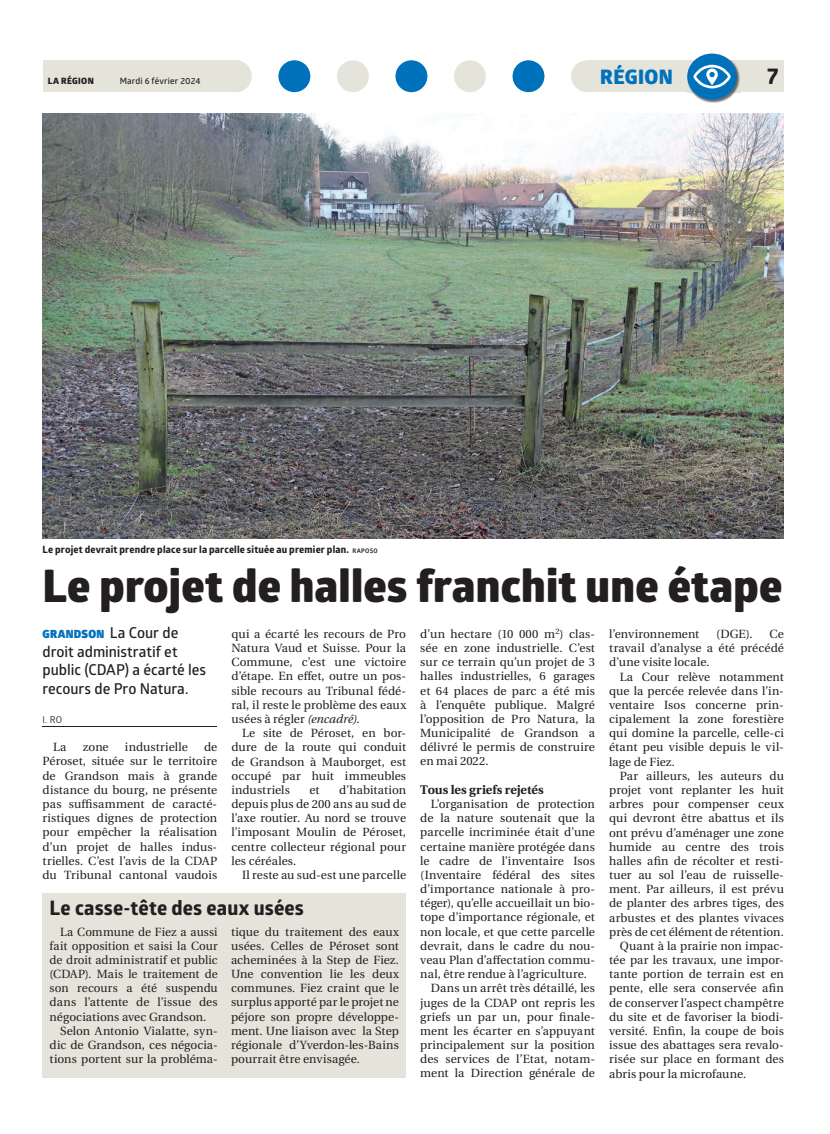
<style>
.page{position:relative;width:830px;height:1134px;background:#fff}
.page>*{position:absolute;margin:0;border:0;box-sizing:border-box;transform-origin:0 0}
.t1{font:800 45px "Glober";letter-spacing:.005em;color:#231f20}
.t2{font:700 22.5px "Globerx";color:#231f20}
.t3{font:700 20px "Globerx";letter-spacing:.01em;color:#231f20}
.t4{font:800 20px "Glober";letter-spacing:.02em;color:#0072bc}
.t5{font:600 15px/18.8px "Glober";letter-spacing:-.005em;color:#231f20}
.t6{font:700 12.5px "Heuristica";letter-spacing:-.005em;color:#231f20}
.t7{font:11.88px/14.1px "Heuristica";letter-spacing:.005em;color:#231f20;text-align:justify}
.t8{font:900 11.25px "Glober";letter-spacing:.025em;color:#0072bc}
.t9{font:700 10px "Globerx";letter-spacing:.015em;color:#231f20}
.t10{font:9.38px "Glober";color:#231f20}
.t11{font:600 8.75px "Glober";letter-spacing:.02em;color:#231f20}
.t12{font:800 8.75px "Glober";letter-spacing:.04em;color:#231f20}
.s1{font-family:"Glober";font-size:6.25px}
.s2{font-weight:600;font-size:15px;color:#231f20}
.s3{font-style:italic}
</style>
<div class="page">
<div style="left:220px;top:60px;width:32px;height:32px;background:#e5e4db;border-radius:50%"></div>
<div style="left:337px;top:60px;width:32px;height:32px;background:#e5e4db;border-radius:50%"></div>
<div style="left:454px;top:60px;width:31px;height:32px;background:#e5e4db;border-radius:50%"></div>
<div style="left:278px;top:60px;width:32px;height:32px;background:#0072bc;border-radius:50%"></div>
<div style="left:395px;top:60px;width:32px;height:32px;background:#0072bc;border-radius:50%"></div>
<div style="left:512px;top:60px;width:32px;height:32px;background:#0072bc;border-radius:50%"></div>
<div style="left:570px;top:60px;width:32px;height:32px;background:#e5e4db;border-radius:50%"></div>
<div style="left:43px;top:60px;width:195px;height:32px;background:#e5e4db"></div>
<div style="left:588px;top:60px;width:195px;height:32px;background:#e5e4db"></div>
<img style="left:687px;top:54px;width:52px;height:49px">
<img style="left:687px;top:60px;width:52px;height:32px">
<div style="left:687px;top:54px;width:49px;height:46px;background:#0072bc;border-radius:50%"></div>
<svg style="left:693px;top:65px;width:37px;height:23px"></svg>
<hr style="left:43px;top:726px;width:174px;height:1px;background:#231f20">
<img style="left:43px;top:113px;width:740px;height:426px">
<div style="left:43px;top:893px;width:363px;height:184px;background:#e5e4db"></div>
<p class="t12" style="left:48px;top:74px;width:47px">LA RÉGION</p>
<p class="t11" style="left:120px;top:75px;width:82px">Mardi 6 février 2024</p>
<p class="t9" style="left:43px;top:542px;width:336px">Le projet devrait prendre place sur la parcelle située au premier plan. <span class="s1">RAPOSO</span></p>
<h3 class="t4" style="left:600px;top:62px;width:74px">RÉGION</h3>
<h2 class="t2" style="left:766px;top:60px;width:13px">7</h2>
<h1 class="t1" style="left:43px;top:552px;width:741px">Le projet de halles franchit une étape</h1>
<p class="t8" style="left:43px;top:625px;width:137px">GRANDSON <span class="s2">La Cour de</span></p>
<p class="t5" style="left:43px;top:641px;width:165px">droit administratif et public (CDAP) a écarté les recours de Pro Natura.</p>
<p class="t10" style="left:43px;top:713px;width:21px">I. RO</p>
<p class="t7" style="left:53px;top:740px;width:15px">La</p>
<p class="t7" style="left:83px;top:740px;width:28px">zone</p>
<p class="t7" style="left:125px;top:740px;width:64px">industrielle</p>
<p class="t7" style="left:420px;top:627px;width:176px">d’un hectare (10 000 m<sup>2</sup>) clas&shy;sée en zone industrielle. C’est sur ce terrain qu’un projet de 3 halles industrielles, 6 garages et 64 places de parc a été mis à l’enquête publique. Malgré l’opposition de Pro Natura, la Municipalité de Grandson a délivré le permis de construire en mai 2022.</p>
<p class="t6" style="left:420px;top:779px;width:125px">Tous les griefs rejetés</p>
<p class="t7" style="left:431px;top:797px;width:165px">L’organisation de protection</p>
<p class="t7" style="left:420px;top:811px;width:176px">de la nature soutenait que la</p>
<p class="t7" style="left:420px;top:825px;width:176px">parcelle incriminée était d’une</p>
<p class="t7" style="left:420px;top:839px;width:176px">certaine manière protégée dans</p>
<p class="t7" style="left:420px;top:854px;width:176px">le cadre de l’inventaire Isos</p>
<p class="t7" style="left:420px;top:868px;width:176px">(Inventaire fédéral des sites</p>
<p class="t7" style="left:420px;top:882px;width:176px">d’importance nationale à pro-</p>
<p class="t7" style="left:420px;top:896px;width:176px">téger), qu’elle accueillait un bio-</p>
<p class="t7" style="left:420px;top:910px;width:176px">tope d’importance régionale, et</p>
<p class="t7" style="left:420px;top:924px;width:176px">non locale, et que cette parcelle</p>
<p class="t7" style="left:420px;top:939px;width:176px">devrait, dans le cadre du nou-</p>
<p class="t7" style="left:420px;top:953px;width:176px">veau Plan d’affectation commu-</p>
<p class="t7" style="left:420px;top:967px;width:168px">nal, être rendue à l’agriculture.</p>
<p class="t7" style="left:431px;top:981px;width:165px">Dans un arrêt très détaillé, les</p>
<p class="t7" style="left:420px;top:995px;width:176px">juges de la CDAP ont repris les</p>
<p class="t7" style="left:420px;top:1010px;width:176px">griefs un par un, pour finale-</p>
<p class="t7" style="left:420px;top:1024px;width:176px">ment les écarter en s’appuyant</p>
<p class="t7" style="left:420px;top:1038px;width:176px">principalement sur la position</p>
<p class="t7" style="left:420px;top:1052px;width:176px">des services de l’Etat, notam-</p>
<p class="t7" style="left:420px;top:1066px;width:176px">ment la Direction générale de</p>
<p class="t7" style="left:231px;top:627px;width:176px">qui a écarté les recours de Pro Natura Vaud et Suisse. Pour la Commune, c’est une victoire d’étape. En effet, outre un pos&shy;sible recours au Tribunal fédé&shy;ral, il reste le problème des eaux usées à régler <span class="s3">(encadré)</span>.</p>
<p class="t7" style="left:231px;top:726px;width:176px;text-indent:11px">Le site de Péroset, en bor&shy;dure de la route qui conduit de Grandson à Mauborget, est occupé par huit immeubles industriels</p>
<p class="t7" style="left:609px;top:627px;width:92px">l’environnement</p>
<p class="t7" style="left:715px;top:627px;width:38px">(DGE).</p>
<p class="t7" style="left:609px;top:627px;width:176px;text-indent:160px">Ce travail d’analyse a été précédé d’une visite locale.</p>
<p class="t7" style="left:609px;top:669px;width:176px;text-indent:11px">La Cour relève notamment que la percée relevée dans l’in&shy;ventaire Isos concerne prin&shy;cipalement la zone forestière qui domine la parcelle, celle-ci étant peu visible depuis le vil&shy;lage de Fiez.</p>
<p class="t7" style="left:619px;top:769px;width:165px">Par ailleurs, les auteurs du</p>
<p class="t7" style="left:609px;top:783px;width:176px">projet vont replanter les huit</p>
<p class="t7" style="left:609px;top:797px;width:176px">arbres pour compenser ceux</p>
<p class="t7" style="left:609px;top:811px;width:176px">qui devront être abattus et ils</p>
<p class="t7" style="left:609px;top:825px;width:176px">ont prévu d’aménager une zone</p>
<p class="t7" style="left:609px;top:840px;width:176px">humide au centre des trois</p>
<p class="t7" style="left:609px;top:854px;width:176px">halles afin de récolter et resti-</p>
<p class="t7" style="left:609px;top:868px;width:176px">tuer au sol l’eau de ruisselle-</p>
<p class="t7" style="left:609px;top:882px;width:176px">ment. Par ailleurs, il est prévu</p>
<p class="t7" style="left:609px;top:896px;width:176px">de planter des arbres tiges, des</p>
<p class="t7" style="left:609px;top:910px;width:176px">arbustes et des plantes vivaces</p>
<p class="t7" style="left:609px;top:925px;width:176px">près de cet élément de rétention.</p>
<p class="t7" style="left:619px;top:939px;width:165px">Quant à la prairie non impac-</p>
<p class="t7" style="left:609px;top:953px;width:176px">tée par les travaux, une impor-</p>
<p class="t7" style="left:609px;top:967px;width:176px">tante portion de terrain est en</p>
<p class="t7" style="left:609px;top:981px;width:176px">pente, elle sera conservée afin</p>
<p class="t7" style="left:609px;top:996px;width:176px">de conserver l’aspect champêtre</p>
<p class="t7" style="left:609px;top:1010px;width:176px">du site et de favoriser la biodi-</p>
<p class="t7" style="left:609px;top:1024px;width:176px">versité. Enfin, la coupe de bois</p>
<p class="t7" style="left:609px;top:1038px;width:176px">issue des abattages sera revalo-</p>
<p class="t7" style="left:609px;top:1052px;width:176px">risée sur place en formant des</p>
<p class="t7" style="left:609px;top:1066px;width:139px">abris pour la microfaune.</p>
<p class="t7" style="left:43px;top:740px;width:176px;text-indent:161px">de Péroset, située sur le territoire de Grandson mais à grande distance du bourg, ne présente pas suffisamment de caracté&shy;ristiques dignes de protection pour empêcher la réalisation d’un projet de halles indus&shy;trielles. C’est l’avis de la CDAP du Tribunal cantonal vaudois</p>
<p class="t7" style="left:231px;top:783px;width:176px;text-indent:108px">d’habitation depuis plus de 200 ans au sud de l’axe routier. Au nord se trouve l’imposant Moulin de Péroset, centre collecteur régional pour les céréales.</p>
<p class="t7" style="left:242px;top:868px;width:165px">Il reste au sud-est une parcelle</p>
<p class="t7" style="left:309px;top:783px;width:12px">et</p>
<h3 class="t3" style="left:50px;top:893px;width:256px">Le casse-tête des eaux usées</h3>
<p class="t7" style="left:60px;top:924px;width:159px">La Commune de Fiez a aussi</p>
<p class="t7" style="left:50px;top:939px;width:169px">fait opposition et saisi la Cour</p>
<p class="t7" style="left:50px;top:953px;width:169px">de droit administratif et public</p>
<p class="t7" style="left:50px;top:967px;width:169px">(CDAP). Mais le traitement de</p>
<p class="t7" style="left:50px;top:981px;width:169px">son recours a été suspendu</p>
<p class="t7" style="left:50px;top:995px;width:169px">dans l’attente de l’issue des</p>
<p class="t7" style="left:50px;top:1009px;width:158px">négociations avec Grandson.</p>
<p class="t7" style="left:60px;top:1024px;width:159px">Selon Antonio Vialatte, syn-</p>
<p class="t7" style="left:50px;top:1038px;width:169px">dic de Grandson, ces négocia-</p>
<p class="t7" style="left:50px;top:1052px;width:169px">tions portent sur la probléma-</p>
<p class="t7" style="left:231px;top:924px;width:170px">tique du traitement des eaux usées. Celles de Péroset sont acheminées à la Step de Fiez.<br>Une convention lie les deux communes. Fiez craint que le surplus apporté par le projet ne péjore son propre développe&shy;ment. Une liaison avec la Step régionale d’Yverdon-les-Bains pourrait être envisagée.</p>
</div>
